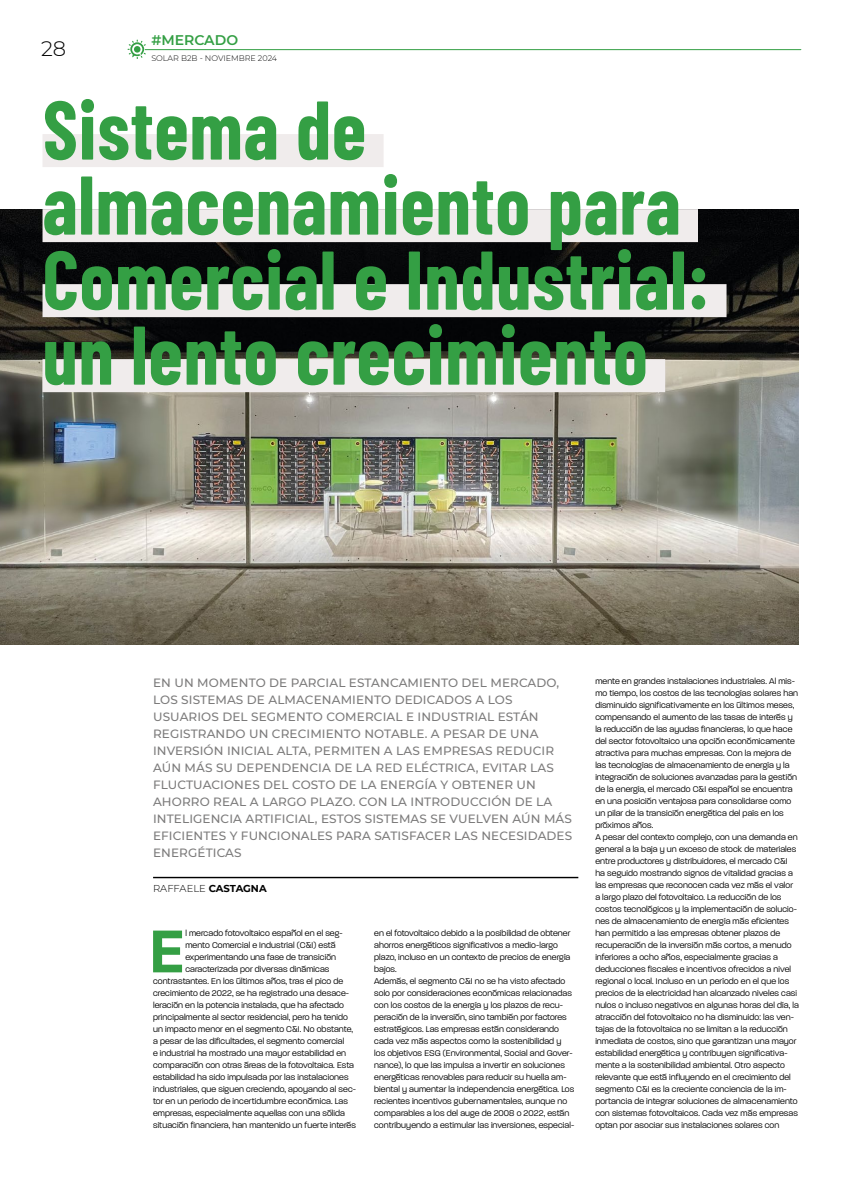
<style>
.page{position:relative;width:842px;height:1191px;background:#fff}
.page>*{position:absolute;margin:0;border:0;box-sizing:border-box;transform-origin:0 0}
.t1{font:700 83px "Barlow Condensed";letter-spacing:.01em;color:#349f44;scale:.95 1}
.t2{font:600 65.2px "Paralucent";color:#349f44}
.t3{font:300 21px "Montserrat";color:#000}
.t4{font:600 14px "Montserrat";color:#349f44}
.t5{font:500 12px/17px "Montserrat";letter-spacing:.01em;color:#7c7b7b}
.t6{font:300 10px "Montserrat";color:#000}
.t7{font:300 9px/12px "Paralucent";letter-spacing:.01em;color:#000}
.t8{font:300 8px "Montserrat";color:#000}
.s1{font-weight:700}
</style>
<div class="page">
<svg style="left:128px;top:40px;width:18px;height:19px"></svg>
<hr style="left:145px;top:49px;width:656px;height:1px;background:#349f44">
<hr style="left:153px;top:877px;width:425px;height:1px;background:#000">
<img style="left:0;top:210px;width:799px;height:434px">
<div style="left:43px;top:134px;width:341px;height:33px;background:#f0ecec"></div>
<div style="left:43px;top:209px;width:655px;height:33px;background:#f0ecec"></div>
<div style="left:43px;top:284px;width:683px;height:33px;background:#f0ecec"></div>
<div style="left:43px;top:359px;width:622px;height:33px;background:#f0ecec"></div>
<h3 class="t3" style="left:41px;top:34px;width:27px">28</h3>
<p class="t4" style="left:151px;top:30px;width:88px">#MERCADO</p>
<p class="t8" style="left:151px;top:53px;width:127px">SOLAR B2B - NOVIEMBRE 2024</p>
<p class="t1" style="left:43px;top:78px;width:342px">Sistema de</p>
<p class="t1" style="left:43px;top:153px;width:673px">almacenamiento para</p>
<p class="t1" style="left:43px;top:228px;width:703px">Comercial e Industrial:</p>
<p class="t1" style="left:43px;top:303px;width:639px">un lento crecimiento</p>
<p class="t5" style="left:153px;top:673px;width:421px">EN UN MOMENTO DE PARCIAL ESTANCAMIENTO DEL MERCADO, LOS SISTEMAS DE ALMACENAMIENTO DEDICADOS A LOS USUARIOS DEL SEGMENTO COMERCIAL E INDUSTRIAL ESTÁN REGISTRANDO UN CRECIMIENTO NOTABLE. A PESAR DE UNA INVERSIÓN INICIAL ALTA, PERMITEN A LAS EMPRESAS REDUCIR AÚN MÁS SU DEPENDENCIA DE LA RED ELÉCTRICA, EVITAR LAS FLUCTUACIONES DEL COSTO DE LA ENERGÍA Y OBTENER UN AHORRO REAL A LARGO PLAZO. CON LA INTRODUCCIÓN DE LA INTELIGENCIA ARTIFICIAL, ESTOS SISTEMAS SE VUELVEN AÚN MÁS EFICIENTES Y FUNCIONALES PARA SATISFACER LAS NECESIDADES ENERGÉTICAS</p>
<p class="t6" style="left:153px;top:882px;width:115px">RAFFAELE <span class="s1">CASTAGNA</span></p>
<p class="t2" style="left:149px;top:912px;width:38px">E</p>
<p class="t7" style="left:185px;top:927px;width:159px">l mercado fotovoltaico español en el seg-</p>
<p class="t7" style="left:374px;top:927px;width:198px">en el fotovoltaico debido a la posibilidad de obtener ahorros energéticos significativos a medio-largo plazo, incluso en un contexto de precios de energía bajos.</p>
<p class="t7" style="left:374px;top:975px;width:202px">Además, el segmento C&amp;I no se ha visto afectado solo por consideraciones económicas relacionadas con los costos de la energía y los plazos de recu&shy;peración de la inversión, sino también por factores estratégicos. Las empresas están considerando cada vez más aspectos como la sostenibilidad y los objetivos ESG (Environmental, Social and Gover&shy;nance), lo que las impulsa a invertir en soluciones energéticas renovables para reducir su huella am&shy;biental y aumentar la independencia energética. Los recientes incentivos gubernamentales, aunque no comparables a los del auge de 2008 o 2022, están contribuyendo a estimular las inversiones, especial-</p>
<p class="t7" style="left:185px;top:939px;width:152px">mento Comercial e Industrial (C&amp;I) está</p>
<p class="t7" style="left:185px;top:951px;width:152px">experimentando una fase de transición</p>
<p class="t7" style="left:185px;top:963px;width:146px">caracterizada por diversas dinámicas</p>
<p class="t7" style="left:153px;top:975px;width:192px">contrastantes. En los últimos años, tras el pico de</p>
<p class="t7" style="left:153px;top:987px;width:198px">crecimiento de 2022, se ha registrado una desace-</p>
<p class="t7" style="left:153px;top:999px;width:192px">leración en la potencia instalada, que ha afectado</p>
<p class="t7" style="left:153px;top:1011px;width:196px">principalmente al sector residencial, pero ha tenido</p>
<p class="t7" style="left:153px;top:1023px;width:201px">un impacto menor en el segmento C&amp;I. No obstante,</p>
<p class="t7" style="left:153px;top:1035px;width:193px">a pesar de las dificultades, el segmento comercial</p>
<p class="t7" style="left:153px;top:1047px;width:195px">e industrial ha mostrado una mayor estabilidad en</p>
<p class="t7" style="left:153px;top:1059px;width:202px">comparación con otras áreas de la fotovoltaica. Esta</p>
<p class="t7" style="left:153px;top:1071px;width:197px">estabilidad ha sido impulsada por las instalaciones</p>
<p class="t7" style="left:153px;top:1083px;width:204px">industriales, que siguen creciendo, apoyando al sec-</p>
<p class="t7" style="left:153px;top:1095px;width:196px">tor en un periodo de incertidumbre económica. Las</p>
<p class="t7" style="left:153px;top:1107px;width:193px">empresas, especialmente aquellas con una sólida</p>
<p class="t7" style="left:153px;top:1119px;width:204px">situación financiera, han mantenido un fuerte interés</p>
<p class="t7" style="left:595px;top:675px;width:204px">mente en grandes instalaciones industriales. Al mis&shy;mo tiempo, los costos de las tecnologías solares han disminuido significativamente en los últimos meses, compensando el aumento de las tasas de interés y la reducción de las ayudas financieras, lo que hace del sector fotovoltaico una opción económicamente atractiva para muchas empresas. Con la mejora de las tecnologías de almacenamiento de energía y la integración de soluciones avanzadas para la gestión de la energía, el mercado C&amp;I español se encuentra en una posición ventajosa para consolidarse como un pilar de la transición energética del país en los próximos años.</p>
<p class="t7" style="left:595px;top:831px;width:205px">A pesar del contexto complejo, con una demanda en general a la baja y un exceso de stock de materiales entre productores y distribuidores, el mercado C&amp;I ha seguido mostrando signos de vitalidad gracias a las empresas que reconocen cada vez más el valor a largo plazo del fotovoltaico. La reducción de los costos tecnológicos y la implementación de solucio&shy;nes de almacenamiento de energía más eficientes han permitido a las empresas obtener plazos de recuperación de la inversión más cortos, a menudo inferiores a ocho años, especialmente gracias a deducciones fiscales e incentivos ofrecidos a nivel regional o local. Incluso en un período en el que los precios de la electricidad han alcanzado niveles casi nulos o incluso negativos en algunas horas del día, la atracción del fotovoltaico no ha disminuido: las ven&shy;tajas de la fotovoltaica no se limitan a la reducción inmediata de costos, sino que garantizan una mayor estabilidad energética y contribuyen significativa&shy;mente a la sostenibilidad ambiental. Otro aspecto relevante que está influyendo en el crecimiento del segmento C&amp;I es la creciente conciencia de la im&shy;portancia de integrar soluciones de almacenamiento con sistemas fotovoltaicos. Cada vez más empresas optan por asociar sus instalaciones solares con</p>
</div>
